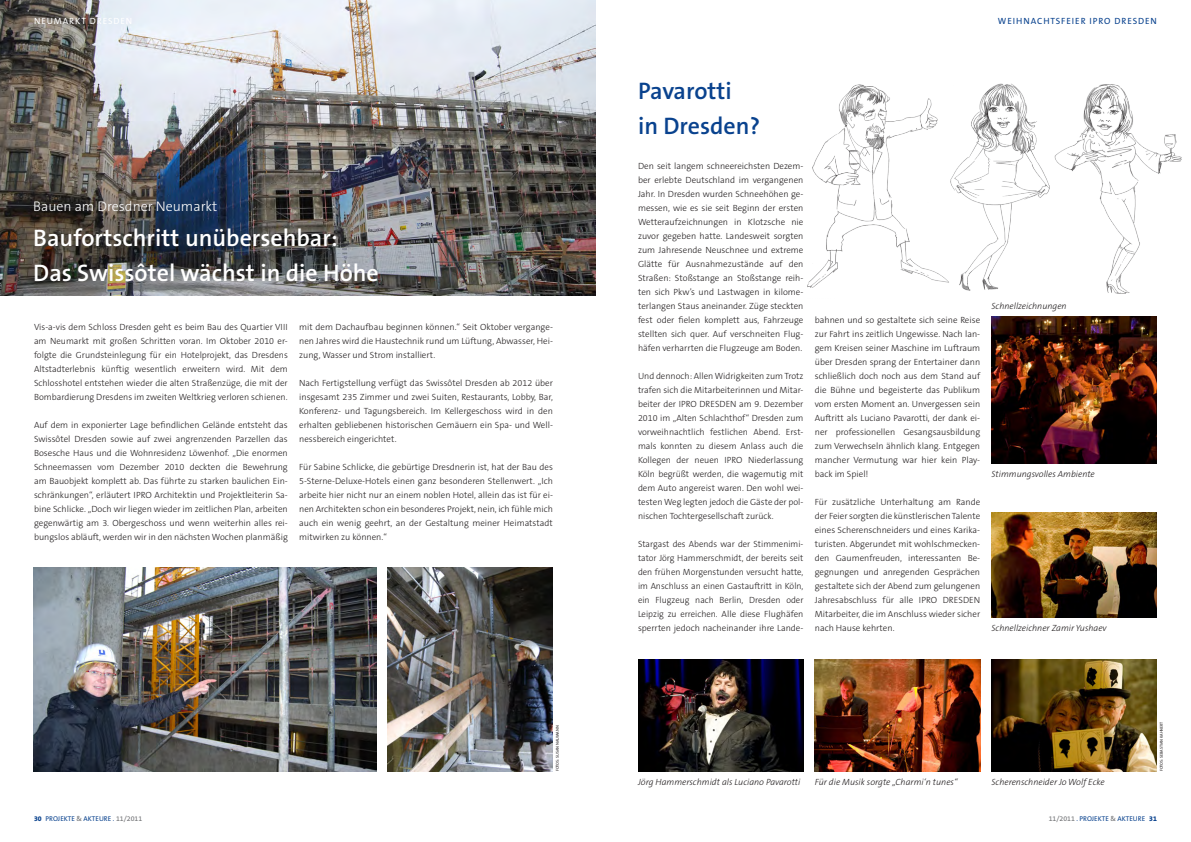
<style>
.page{position:relative;width:1191px;height:842px;background:#fff}
.page>*{position:absolute;margin:0;border:0;box-sizing:border-box;transform-origin:0 0}
.t1{font:600 24px/35px "The Sans B6";color:#fff}
.t2{font:600 24px "The Sans B6";color:#09428e}
.t3{font:300 14px "The Sans B3";color:#fff}
.t4{font:300 9px/14px "The Sans B3";color:#231f20;text-align:justify}
.t5{font:italic 300 9px "The Sans B3";color:#231f20}
.t6{font:9px "The Sans B5 Plain";letter-spacing:.1em;color:#09428e}
.t7{font:9px "The Sans B5 Plain";letter-spacing:.1em;color:#fff}
.t8{font:7px "The Sans B5 Plain";color:#09428e}
.t9{font:4px "The Sans B5 Plain";color:#231f20}
.s1{font-family:"The Sans B8";font-weight:800}
.s2{color:#6c6d70}
</style>
<div class="page">
<img style="left:0;top:0;width:595px;height:295px">
<img style="left:33px;top:568px;width:343px;height:203px">
<img style="left:387px;top:568px;width:166px;height:203px">
<img style="left:814px;top:659px;width:166px;height:112px">
<img style="left:638px;top:659px;width:165px;height:112px">
<img style="left:991px;top:659px;width:166px;height:112px">
<img style="left:991px;top:512px;width:166px;height:105px">
<img style="left:991px;top:316px;width:166px;height:147px">
<img style="left:1054px;top:84px;width:128px;height:210px">
<img style="left:807px;top:84px;width:144px;height:204px">
<img style="left:951px;top:83px;width:98px;height:208px">
<p class="t7" style="left:34px;top:16px;width:100px">NEUMARKT DRESDEN</p>
<p class="t3" style="left:33px;top:199px;width:186px">Bauen am Dresdner Neumarkt</p>
<p class="t1" style="left:33px;top:221px;width:347px">Baufortschritt unübersehbar:<br>Das Swissôtel wächst in die Höhe</p>
<p class="t4" style="left:34px;top:320px;width:255px">Vis-a-vis dem Schloss Dresden geht es beim Bau des Quartier VIII am Neumarkt mit großen Schritten voran. Im Oktober 2010 er&shy;folgte die Grundsteinlegung für ein Hotelprojekt, das Dresdens Altstadterlebnis künftig wesentlich erweitern wird. Mit dem Schlosshotel entstehen wieder die alten Straßenzüge, die mit der Bombardierung Dresdens im zweiten Weltkrieg verloren schienen.</p>
<p class="t4" style="left:34px;top:418px;width:255px">Auf dem in exponierter Lage befindlichen Gelände entsteht das Swissôtel Dresden sowie auf zwei angrenzenden Parzellen das Bosesche Haus und die Wohnresidenz Löwenhof. „Die enormen Schneemassen vom Dezember 2010 deckten die Bewehrung am Bauobjekt komplett ab. Das führte zu starken baulichen Ein&shy;schränkungen“, erläutert IPRO Architektin und Projektleiterin Sa&shy;bine Schlicke. „Doch wir liegen wieder im zeitlichen Plan, arbeiten gegenwärtig am 3. Obergeschoss und wenn weiterhin alles rei&shy;bungslos abläuft, werden wir in den nächsten Wochen planmäßig</p>
<p class="t4" style="left:299px;top:320px;width:255px">mit dem Dachaufbau beginnen können.“ Seit Oktober vergange&shy;nen Jahres wird die Haustechnik rund um Lüftung, Abwasser, Hei&shy;zung, Wasser und Strom installiert.</p>
<p class="t4" style="left:299px;top:376px;width:255px">Nach Fertigstellung verfügt das Swissôtel Dresden ab 2012 über insgesamt 235 Zimmer und zwei Suiten, Restaurants, Lobby, Bar, Konferenz- und Tagungsbereich. Im Kellergeschoss wird in den erhalten gebliebenen historischen Gemäuern ein Spa- und Well&shy;nessbereich eingerichtet.</p>
<p class="t4" style="left:299px;top:460px;width:255px">Für Sabine Schlicke, die gebürtige Dresdnerin ist, hat der Bau des 5-Sterne-Deluxe-Hotels einen ganz besonderen Stellenwert. „Ich arbeite hier nicht nur an einem noblen Hotel, allein das ist für ei&shy;nen Architekten schon ein besonderes Projekt, nein, ich fühle mich auch ein wenig geehrt, an der Gestaltung meiner Heimatstadt mitwirken zu können.“</p>
<p class="t9" style="left:555px;top:771px;width:47px;rotate:-90deg">FOTOS: SUSAN NAUMANN</p>
<p class="t6" style="left:997px;top:16px;width:161px">WEIHNACHTSFEIER IPRO DRESDEN</p>
<p class="t2" style="left:638px;top:78px;width:95px">Pavarotti</p>
<p class="t2" style="left:638px;top:113px;width:124px">in Dresden?</p>
<p class="t4" style="left:638px;top:159px;width:167px">Den seit langem schneereichsten Dezem&shy;ber erlebte Deutschland im vergangenen Jahr. In Dresden wurden Schneehöhen ge&shy;messen, wie es sie seit Beginn der ersten Wetteraufzeichnungen in Klotzsche nie zuvor gegeben hatte. Landesweit sorgten zum Jahresende Neuschnee und extreme Glätte für Ausnahmezustände auf den Straßen: Stoßstange an Stoßstange reih&shy;ten sich Pkw’s und Lastwagen in kilome&shy;terlangen Staus aneinander. Züge steckten fest oder fielen komplett aus, Fahrzeuge stellten sich quer. Auf verschneiten Flug&shy;häfen verharrten die Flugzeuge am Boden.</p>
<p class="t4" style="left:638px;top:369px;width:167px">Und dennoch: Allen Widrigkeiten zum Trotz trafen sich die Mitarbeiterinnen und Mitar&shy;beiter der IPRO DRESDEN am 9. Dezember 2010 im „Alten Schlachthof“ Dresden zum vorweihnachtlich festlichen Abend. Erst&shy;mals konnten zu diesem Anlass auch die Kollegen der neuen IPRO Niederlassung Köln begrüßt werden, die wagemutig mit dem Auto angereist waren. Den wohl wei&shy;testen Weg legten jedoch die Gäste der pol&shy;nischen Tochtergesellschaft zurück.</p>
<p class="t4" style="left:638px;top:537px;width:167px">Stargast des Abends war der Stimmenimi&shy;tator Jörg Hammerschmidt, der bereits seit den frühen Morgenstunden versucht hatte, im Anschluss an einen Gastauftritt in Köln, ein Flugzeug nach Berlin, Dresden oder Leipzig zu erreichen. Alle diese Flughäfen sperrten jedoch nacheinander ihre Lande-</p>
<p class="t4" style="left:814px;top:313px;width:167px">bahnen und so gestaltete sich seine Reise zur Fahrt ins zeitlich Ungewisse. Nach lan&shy;gem Kreisen seiner Maschine im Luftraum über Dresden sprang der Entertainer dann schließlich doch noch aus dem Stand auf die Bühne und begeisterte das Publikum vom ersten Moment an. Unvergessen sein Auftritt als Luciano Pavarotti, der dank ei&shy;ner professionellen Gesangsausbildung zum Verwechseln ähnlich klang. Entgegen mancher Vermutung war hier kein Play&shy;back im Spiel!</p>
<p class="t4" style="left:814px;top:495px;width:167px">Für zusätzliche Unterhaltung am Rande der Feier sorgten die künstlerischen Talente eines Scherenschneiders und eines Karika&shy;turisten. Abgerundet mit wohlschmecken&shy;den Gaumenfreuden, interessanten Be&shy;gegnungen und anregenden Gesprächen gestaltete sich der Abend zum gelungenen Jahresabschluss für alle IPRO DRESDEN Mitarbeiter, die im Anschluss wieder sicher nach Hause kehrten.</p>
<p class="t5" style="left:991px;top:301px;width:77px">Schnellzeichnungen</p>
<p class="t5" style="left:991px;top:469px;width:105px">Stimmungsvolles Ambiente</p>
<p class="t5" style="left:991px;top:623px;width:117px">Schnellzeichner Zamir Yushaev</p>
<p class="t5" style="left:638px;top:777px;width:164px">Jörg Hammerschmidt als Luciano Pavarotti</p>
<p class="t5" style="left:814px;top:777px;width:144px">Für die Musik sorgte „Charmi‘n tunes“</p>
<p class="t5" style="left:991px;top:777px;width:115px">Scherenschneider Jo Wolf Ecke</p>
<p class="t9" style="left:1159px;top:771px;width:51px;rotate:-90deg">FOTOS: SEBASTIAN KAHNERT</p>
<p class="t8" style="left:34px;top:815px;width:110px"><span class="s1">30</span> PROJEKTE <span class="s2">&amp;</span> AKTEURE . <span class="s2">11/2011</span></p>
<p class="t8" style="left:1048px;top:815px;width:110px"><span class="s2">11/2011</span> . PROJEKTE <span class="s2">&amp;</span> AKTEURE <span class="s1">31</span></p>
</div>
